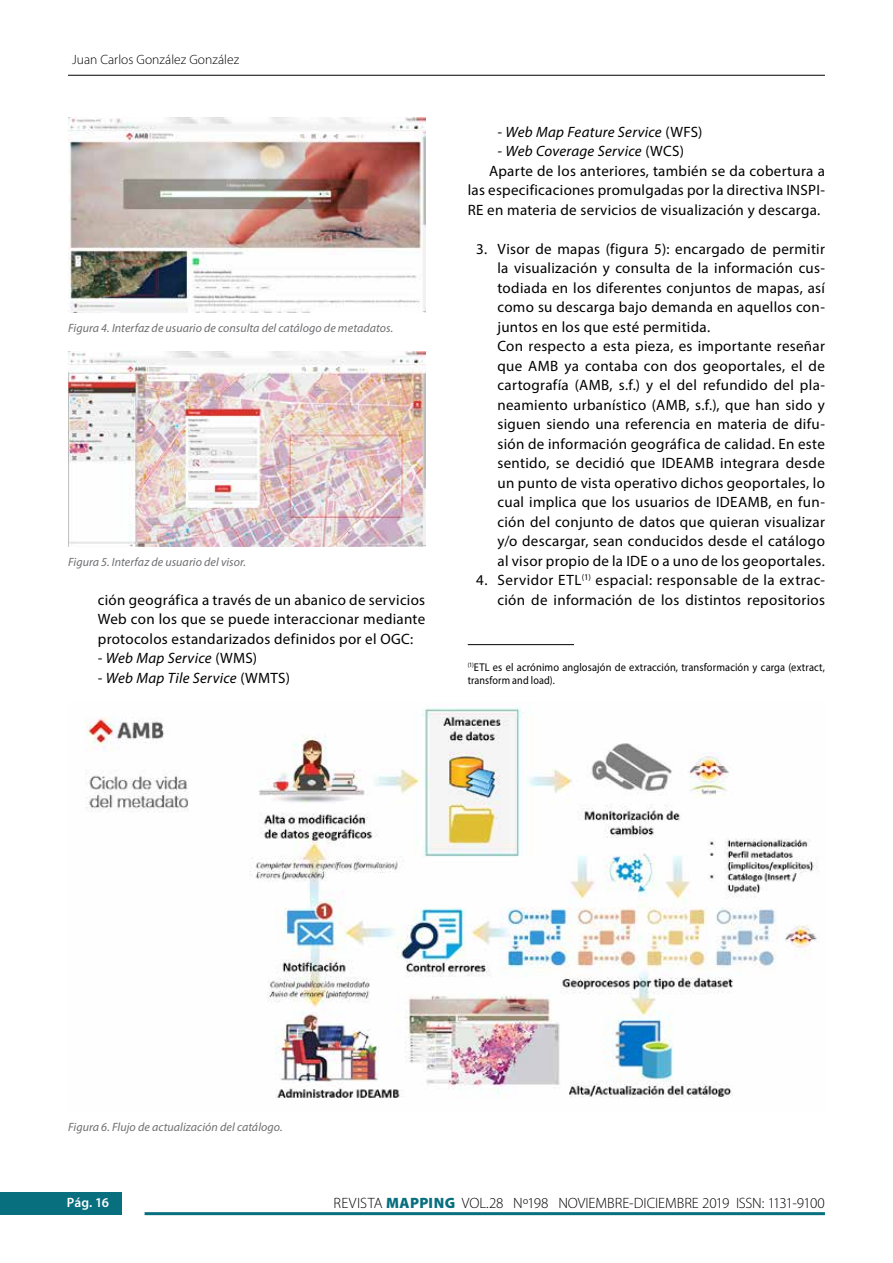
<style>
.page{position:relative;width:893px;height:1263px;background:#fff}
.page>*{position:absolute;margin:0;border:0;box-sizing:border-box;transform-origin:0 0}
.t1{font:15px/19.5px "Myriad Pro";letter-spacing:.02em;color:#000;text-align:justify}
.t2{font:italic 15px "Myriad Pro";letter-spacing:.02em;color:#000}
.t3{font:300 15px "Myriad Pro";letter-spacing:-.005em;color:#000}
.t4{font:300 13.5px "Myriad Pro";letter-spacing:.005em;color:#000}
.t5{font:600 13.5px "Myriad Pro";color:#fff}
.t6{font:italic 12px "Myriad Pro";letter-spacing:.005em;color:#6d6e71}
.t7{font:11.25px/13.5px "Myriad Pro";letter-spacing:.01em;color:#000;scale:.93 1}
.s1{font-style:normal}
.s2{font-weight:900;color:#086f7f}
</style>
<div class="page">
<div style="left:0;top:1193px;width:121px;height:22px;background:#086f7f"></div>
<hr style="left:145px;top:1212px;width:680px;height:3px;background:#086f7f">
<hr style="left:468px;top:644px;width:106px;height:1px;background:#000">
<hr style="left:68px;top:75px;width:757px;height:1px;background:#000">
<img style="left:85px;top:707px;width:733px;height:391px">
<img style="left:68px;top:117px;width:357px;height:195px">
<img style="left:68px;top:351px;width:357px;height:195px">
<p class="t4" style="left:72px;top:52px;width:169px">Juan Carlos González González</p>
<p class="t6" style="left:68px;top:320px;width:327px">Figura 4. Interfaz de usuario de consulta del catálogo de metadatos.</p>
<p class="t6" style="left:68px;top:554px;width:180px">Figura 5. Interfaz de usuario del visor.</p>
<p class="t1" style="left:98px;top:589px;width:329px">ción geográfica a través de un abanico de servicios Web con los que se puede interaccionar mediante protocolos estandarizados definidos por el OGC:</p>
<p class="t2" style="left:98px;top:649px;width:161px">- Web Map Service <span class="s1">(WMS)</span></p>
<p class="t2" style="left:98px;top:668px;width:194px">- Web Map Tile Service <span class="s1">(WMTS)</span></p>
<p class="t2" style="left:497px;top:122px;width:207px">- Web Map Feature Service <span class="s1">(WFS)</span></p>
<p class="t2" style="left:497px;top:142px;width:188px">- Web Coverage Service <span class="s1">(WCS)</span></p>
<p class="t1" style="left:489px;top:160px;width:337px">Aparte de los anteriores, también se da cobertura a</p>
<p class="t1" style="left:468px;top:180px;width:359px">las especificaciones promulgadas por la directiva INSPI-</p>
<p class="t1" style="left:468px;top:199px;width:354px">RE en materia de servicios de visualización y descarga.</p>
<p class="t1" style="left:497px;top:238px;width:329px;text-align:left;text-indent:-21px">3. Visor de mapas (figura 5): encargado de permitir la visualización y consulta de la información cus&shy;todiada en los diferentes conjuntos de mapas, así como su descarga bajo demanda en aquellos con&shy;juntos en los que esté permitida.<br>Con respecto a esta pieza, es importante reseñar que AMB ya contaba con dos geoportales, el de cartografía (AMB, s.f.) y el del refundido del pla&shy;neamiento urbanístico (AMB, s.f.), que han sido y siguen siendo una referencia en materia de difu&shy;sión de información geográfica de calidad. En este sentido, se decidió que IDEAMB integrara desde un punto de vista operativo dichos geoportales, lo cual implica que los usuarios de IDEAMB, en fun&shy;ción del conjunto de datos que quieran visualizar y/o descargar, sean conducidos desde el catálogo al visor propio de la IDE o a uno de los geoportales.</p>
<p class="t1" style="left:476px;top:570px;width:350px;text-align:right">4. Servidor ETL<sup>(1)</sup> espacial: responsable de la extrac&shy;ción de información de los distintos repositorios</p>
<p class="t7" style="left:468px;top:660px;width:386px"><sup>(1)</sup>ETL es el acrónimo anglosajón de extracción, transformación y carga (extract, transform and load).</p>
<p class="t6" style="left:68px;top:1120px;width:216px">Figura 6. Flujo de actualización del catálogo.</p>
<p class="t5" style="left:67px;top:1194px;width:44px">Pág. 16</p>
<p class="t3" style="left:333px;top:1194px;width:493px">REVISTA <span class="s2">MAPPING</span> VOL.28 Nº198 NOVIEMBRE-DICIEMBRE 2019 ISSN: 1131-9100</p>
</div>
